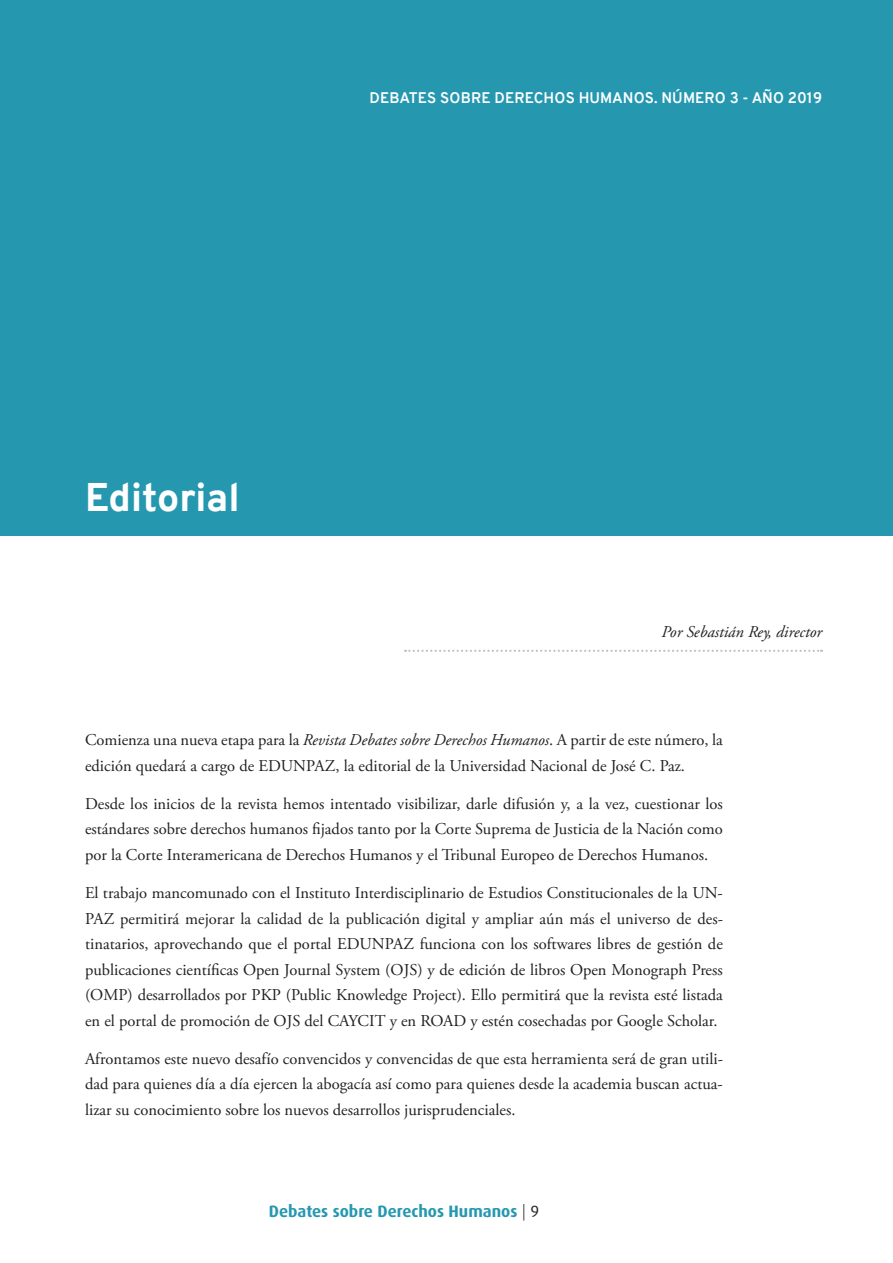
<style>
.page{position:relative;width:893px;height:1263px;background:#fff}
.page>*{position:absolute;margin:0;border:0;box-sizing:border-box;transform-origin:0 0}
.t1{font:800 39px "Overpass";color:#fff}
.t2{font:16.5px/25.5px "Adobe Garamond Pro";color:#231f20;text-align:justify}
.t3{font:700 16.5px "Dax";color:#2598b0}
.t4{font:italic 16.5px "Adobe Garamond Pro";color:#231f20}
.t5{font:700 15px "Overpass";letter-spacing:.01em;color:#fff}
.s1{font-style:italic}
.s2{font-weight:300;color:#231f20}
.s3{font-weight:400;color:#231f20}
</style>
<div class="page">
<div style="left:0;top:0;width:893px;height:536px;background:#2598b0"></div>
<svg style="left:405px;top:650px;width:417px;height:2px"></svg>
<p class="t5" style="left:369px;top:87px;width:454px">DEBATES SOBRE DERECHOS HUMANOS. NÚMERO 3 - AÑO 2019</p>
<h1 class="t1" style="left:85px;top:470px;width:156px">Editorial</h1>
<p class="t4" style="left:661px;top:622px;width:162px">Por Sebastián Rey, director</p>
<p class="t2" style="left:85px;top:728px;width:639px">Comienza una nueva etapa para la <span class="s1">Revista Debates sobre Derechos Humanos</span>. A partir de este número, la edición quedará a cargo de EDUNPAZ, la editorial de la Universidad Nacional de José C. Paz.</p>
<p class="t2" style="left:85px;top:791px;width:639px">Desde los inicios de la revista hemos intentado visibilizar, darle difusión y, a la vez, cuestionar los estándares sobre derechos humanos fijados tanto por la Corte Suprema de Justicia de la Nación como por la Corte Interamericana de Derechos Humanos y el Tribunal Europeo de Derechos Humanos.</p>
<p class="t2" style="left:85px;top:881px;width:639px">El trabajo mancomunado con el Instituto Interdisciplinario de Estudios Constitucionales de la UN-PAZ permitirá mejorar la calidad de la publicación digital y ampliar aún más el universo de des&shy;tinatarios, aprovechando que el portal EDUNPAZ funciona con los softwares libres de gestión de publicaciones científicas Open Journal System (OJS) y de edición de libros Open Monograph Press (OMP) desarrollados por PKP (Public Knowledge Project). Ello permitirá que la revista esté listada en el portal de promoción de OJS del CAYCIT y en ROAD y estén cosechadas por Google Scholar.</p>
<p class="t2" style="left:85px;top:1046px;width:639px">Afrontamos este nuevo desafío convencidos y convencidas de que esta herramienta será de gran utili&shy;dad para quienes día a día ejercen la abogacía así como para quienes desde la academia buscan actua&shy;lizar su conocimiento sobre los nuevos desarrollos jurisprudenciales.</p>
<p class="t3" style="left:269px;top:1202px;width:272px">Debates sobre Derechos Humanos <span class="s2">|</span> <span class="s3">9</span></p>
</div>
